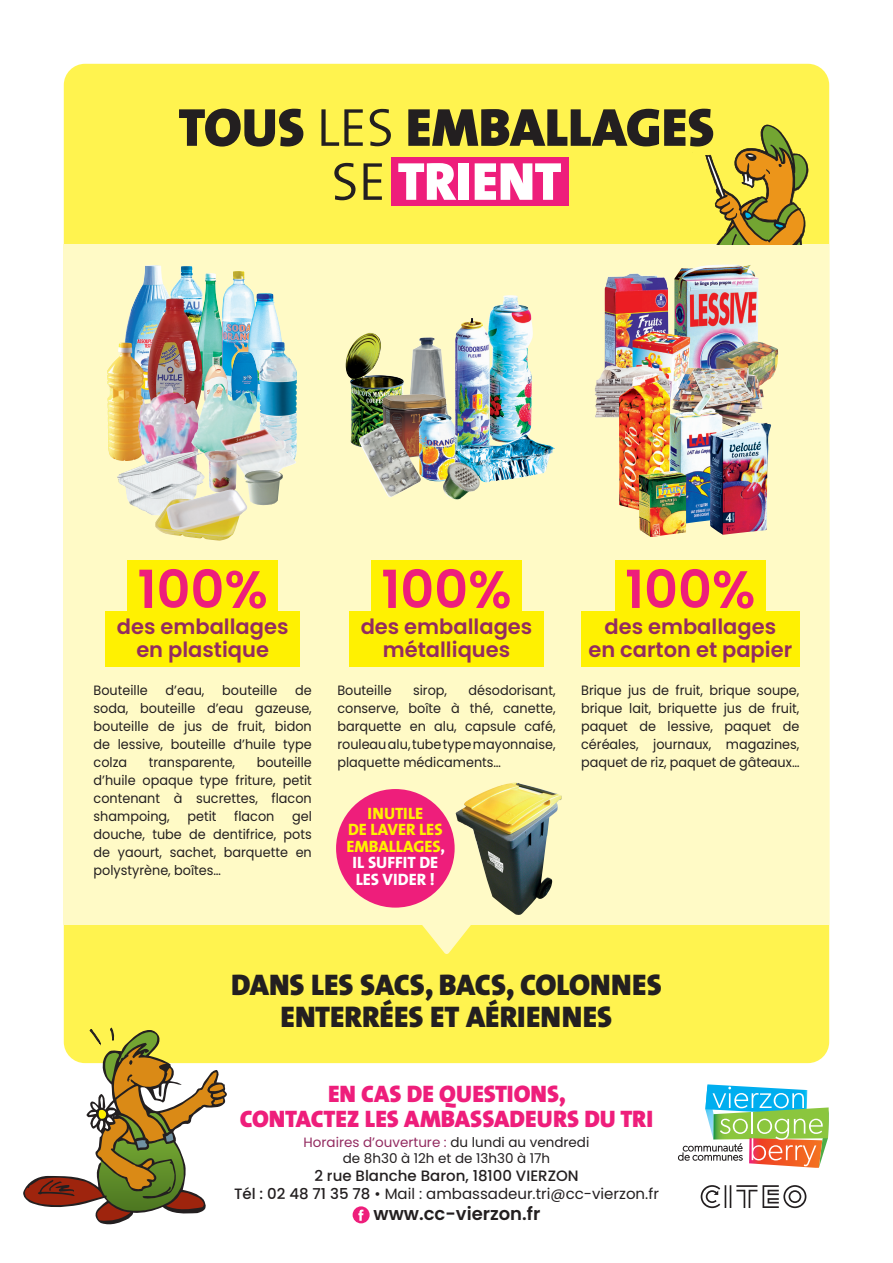
<style>
.page{position:relative;width:893px;height:1263px;background:#fff}
.page>*{position:absolute;margin:0;border:0;box-sizing:border-box;transform-origin:0 0}
.t1{font:900 54px/54px "The Mix";color:#231f20;text-align:center}
.t2{font:600 52.5px "Poppins";color:#ee1e7b}
.t3{font:900 30px/31.5px "The Mix";color:#231f20;text-align:center}
.t4{font:900 24px/25.5px "The Mix";color:#ee1e7b;text-align:center}
.t5{font:600 21px/22.5px "Poppins";color:#932b60;text-align:center}
.t6{font:600 18px "Poppins";color:#231f20}
.t7{font:800 16.5px/16.5px "The Mix";color:#fff101;text-align:center}
.t8{font:500 15px/18px "Poppins";color:#231f20;text-align:center}
.t9{font:13.5px/18px "Poppins";color:#231f20;text-align:justify;scale:.95 1}
.t10{font:13.5px/16.2px "Poppins";color:#231f20;text-align:center}
.s1{font-family:"The Mix Semi Light Caps";font-weight:400}
.s2{color:#fff}
.s3{color:#932b60}
.s4{font-weight:400}
</style>
<div class="page">
<div style="left:64px;top:64px;width:765px;height:999px;background:#fff34f;border-radius:21px"></div>
<div style="left:64px;top:244px;width:765px;height:681px;background:#fffac6"></div>
<svg style="left:705px;top:125px;width:104px;height:119px"></svg>
<div style="left:391px;top:158px;width:178px;height:48px;background:#ee1e7b"></div>
<div style="left:128px;top:560px;width:150px;height:56px;background:#fff101"></div>
<div style="left:371px;top:560px;width:151px;height:56px;background:#fff101"></div>
<div style="left:615px;top:560px;width:150px;height:56px;background:#fff101"></div>
<div style="left:105px;top:612px;width:195px;height:55px;background:#fff101"></div>
<div style="left:349px;top:612px;width:195px;height:55px;background:#fff101"></div>
<div style="left:581px;top:612px;width:218px;height:55px;background:#fff101"></div>
<img style="left:181px;top:266px;width:15px;height:32px">
<img style="left:196px;top:273px;width:26px;height:110px">
<img style="left:222px;top:271px;width:31px;height:126px">
<img style="left:248px;top:293px;width:34px;height:109px">
<img style="left:123px;top:265px;width:58px;height:135px">
<img style="left:231px;top:352px;width:27px;height:62px">
<img style="left:204px;top:365px;width:24px;height:46px">
<img style="left:147px;top:298px;width:56px;height:119px">
<img style="left:107px;top:343px;width:37px;height:117px">
<img style="left:259px;top:342px;width:38px;height:112px">
<img style="left:152px;top:386px;width:18px;height:13px">
<img style="left:191px;top:383px;width:29px;height:68px">
<img style="left:220px;top:429px;width:76px;height:44px">
<img style="left:117px;top:451px;width:88px;height:64px">
<img style="left:205px;top:450px;width:38px;height:42px">
<img style="left:244px;top:470px;width:39px;height:35px">
<img style="left:214px;top:489px;width:18px;height:5px">
<img style="left:410px;top:337px;width:38px;height:76px">
<img style="left:489px;top:295px;width:44px;height:139px">
<img style="left:345px;top:333px;width:59px;height:116px">
<img style="left:382px;top:394px;width:65px;height:64px">
<img style="left:455px;top:318px;width:35px;height:116px">
<img style="left:419px;top:413px;width:36px;height:69px">
<img style="left:455px;top:434px;width:100px;height:48px">
<img style="left:362px;top:423px;width:27px;height:14px">
<img style="left:674px;top:265px;width:85px;height:135px">
<img style="left:604px;top:274px;width:65px;height:92px">
<img style="left:632px;top:331px;width:58px;height:36px">
<img style="left:605px;top:366px;width:67px;height:43px">
<img style="left:595px;top:365px;width:16px;height:30px">
<img style="left:716px;top:341px;width:62px;height:58px">
<img style="left:672px;top:367px;width:78px;height:54px">
<img style="left:619px;top:373px;width:51px;height:137px">
<img style="left:669px;top:394px;width:53px;height:130px">
<img style="left:710px;top:421px;width:61px;height:114px">
<img style="left:639px;top:471px;width:47px;height:66px">
<img style="left:456px;top:782px;width:105px;height:133px">
<svg style="left:422px;top:925px;width:49px;height:29px"></svg>
<div style="left:336px;top:789px;width:119px;height:119px;background:#ee1e7b;border-radius:50%"></div>
<svg style="left:23px;top:1027px;width:205px;height:198px"></svg>
<div style="left:353px;top:1206px;width:17px;height:17px;background:#ee1e7b;border-radius:50%"></div>
<svg style="left:358px;top:1210px;width:5px;height:11px"></svg>
<svg style="left:701px;top:1185px;width:105px;height:23px"></svg>
<svg style="left:678px;top:1084px;width:151px;height:84px"></svg>
<h1 class="t1" style="left:178px;top:99px;width:538px">TOUS <span class="s1">LES</span> EMBALLAGES<br><span class="s1">SE</span> <span class="s2">TRIENT</span></h1>
<h2 class="t2" style="left:137px;top:559px;width:132px">100%</h2>
<h2 class="t2" style="left:381px;top:559px;width:132px">100%</h2>
<h2 class="t2" style="left:625px;top:559px;width:132px">100%</h2>
<h3 class="t5" style="left:117px;top:616px;width:173px">des emballages en plastique</h3>
<h3 class="t5" style="left:361px;top:616px;width:173px">des emballages métalliques</h3>
<h3 class="t5" style="left:588px;top:616px;width:205px">des emballages<br>en carton et papier</h3>
<p class="t9" style="left:94px;top:681px;width:59px">Bouteille</p>
<p class="t9" style="left:166px;top:681px;width:42px">d’eau,</p>
<p class="t9" style="left:222px;top:681px;width:60px">bouteille</p>
<p class="t9" style="left:94px;top:681px;width:231px;text-indent:202px">de soda, bouteille d’eau gazeuse, bouteille de jus de fruit, bidon de lessive, bouteille d’huile type colza</p>
<p class="t9" style="left:94px;top:753px;width:231px;text-indent:163px">bouteille d’huile opaque type friture, petit contenant à sucrettes, flacon shampoing,</p>
<p class="t9" style="left:149px;top:753px;width:93px">transparente,</p>
<p class="t9" style="left:187px;top:807px;width:32px">petit</p>
<p class="t9" style="left:234px;top:807px;width:44px">flacon</p>
<p class="t9" style="left:94px;top:807px;width:231px;text-indent:198px">gel douche, tube de dentifrice, pots de yaourt, sachet, barquette en polystyrène, boîtes…</p>
<p class="t9" style="left:337px;top:681px;width:231px;text-indent:131px">désodorisant, conserve, boîte à thé, canette, barquette en alu, capsule café, rouleau alu, tube type mayonnaise, plaquette médicaments…</p>
<p class="t9" style="left:581px;top:681px;width:231px">Brique jus de fruit, brique soupe, brique lait, briquette jus de fruit, paquet de lessive, paquet de céréales, journaux, magazines, paquet de riz, paquet de gâteaux…</p>
<p class="t7" style="left:346px;top:804px;width:100px">INUTILE<br>DE LAVER LES<br>EMBALLAGES<span class="s2">,<br>IL SUFFIT DE<br>LES VIDER !</span></p>
<p class="t9" style="left:337px;top:681px;width:59px">Bouteille</p>
<p class="t9" style="left:413px;top:681px;width:37px">sirop,</p>
<h3 class="t3" style="left:231px;top:969px;width:432px">DANS LES SACS, BACS, COLONNES<br>ENTERRÉES ET AÉRIENNES</h3>
<h3 class="t4" style="left:240px;top:1080px;width:415px">EN CAS DE QUESTIONS,<br>CONTACTEZ LES AMBASSADEURS DU TRI</h3>
<p class="t10" style="left:304px;top:1134px;width:287px"><span class="s3">Horaires d’ouverture :</span> du lundi au vendredi de 8h30 à 12h et de 13h30 à 17h</p>
<p class="t8" style="left:234px;top:1166px;width:426px">2 rue Blanche Baron, 18100 VIERZON<br>Tél : 02 48 71 35 78 <span class="s4">• Mail : ambassadeur.tri@cc-vierzon.fr</span></p>
<h3 class="t6" style="left:374px;top:1203px;width:168px">www.cc-vierzon.fr</h3>
</div>
